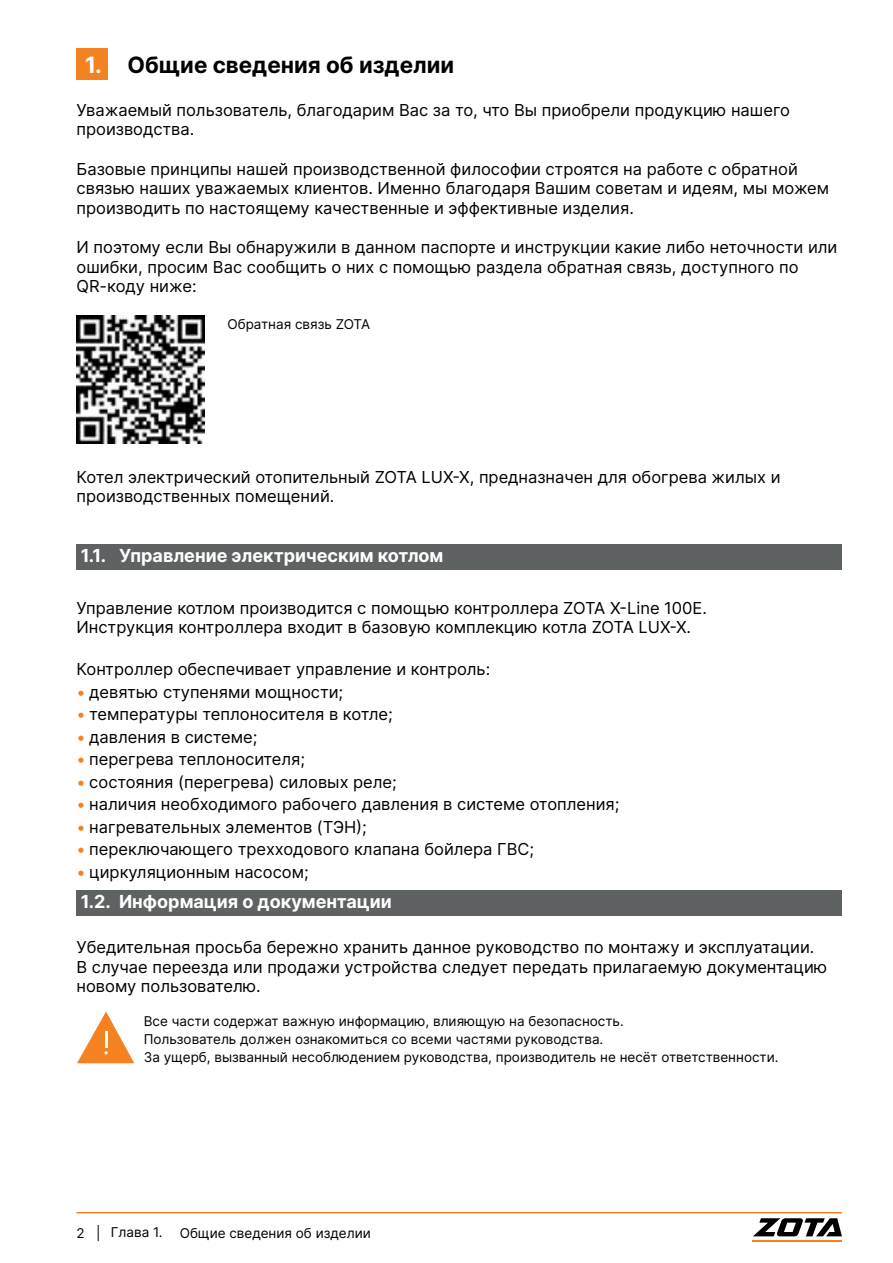
<style>
.page{position:relative;width:893px;height:1263px;background:#fff}
.page>*{position:absolute;margin:0;border:0;box-sizing:border-box;transform-origin:0 0}
.t1{font:700 22.5px "Inter";color:#000}
.t2{font:700 18px "Inter";color:#fff}
.t3{font:16.5px/19.5px "Inter";color:#000}
.t4{font:13.5px/18px "Inter";color:#000}
.s1{color:#fff}
.s2{color:#f58220}
</style>
<div class="page">
<hr style="left:77px;top:1212px;width:765px;height:1px;background:#f58220">
<svg style="left:753px;top:1218px;width:89px;height:18px"></svg>
<hr style="left:753px;top:1240px;width:89px;height:1px;background:#f58220">
<div style="left:77px;top:48px;width:31px;height:32px;background:#f58220"></div>
<img style="left:77px;top:316px;width:127px;height:127px">
<svg style="left:77px;top:1011px;width:57px;height:52px"></svg>
<div style="left:77px;top:544px;width:765px;height:26px;background:#5f6262"></div>
<div style="left:77px;top:890px;width:765px;height:26px;background:#5f6262"></div>
<h1 class="t1" style="left:85px;top:48px;width:371px"><span class="s1">1.</span> Общие сведения об изделии</h1>
<p class="t3" style="left:77px;top:100px;width:715px">Уважаемый пользователь, благодарим Вас за то, что Вы приобрели продукцию нашего производства.</p>
<p class="t3" style="left:77px;top:159px;width:754px">Базовые принципы нашей производственной философии строятся на работе с обратной связью наших уважаемых клиентов. Именно благодаря Вашим советам и идеям, мы можем производить по настоящему качественные и эффективные изделия.</p>
<p class="t3" style="left:77px;top:237px;width:762px">И поэтому если Вы обнаружили в данном паспорте и инструкции какие либо неточности или ошибки, просим Вас сообщить о них с помощью раздела обратная связь, доступного по<br>QR-коду ниже:</p>
<p class="t4" style="left:227px;top:314px;width:144px">Обратная связь ZOTA</p>
<p class="t3" style="left:77px;top:466px;width:706px">Котел электрический отопительный ZOTA LUX-X, предназначен для обогрева жилых и производственных помещений.</p>
<p class="t2" style="left:81px;top:542px;width:364px">1.1. Управление электрическим котлом</p>
<p class="t3" style="left:77px;top:598px;width:632px">Управление котлом производится с помощью контроллера ZOTA X-Line 100E.<br>Инструкция контроллера входит в базовую комплекцию котла ZOTA LUX-X.</p>
<p class="t3" style="left:77px;top:659px;width:415px">Контроллер обеспечивает управление и контроль:</p>
<p class="t3" style="left:77px;top:682px;width:268px"><span class="s2">•</span> девятью ступенями мощности;</p>
<p class="t3" style="left:77px;top:704px;width:318px"><span class="s2">•</span> температуры теплоносителя в котле;</p>
<p class="t3" style="left:77px;top:727px;width:182px"><span class="s2">•</span> давления в системе;</p>
<p class="t3" style="left:77px;top:749px;width:230px"><span class="s2">•</span> перегрева теплоносителя;</p>
<p class="t3" style="left:77px;top:772px;width:322px"><span class="s2">•</span> состояния (перегрева) силовых реле;</p>
<p class="t3" style="left:77px;top:794px;width:544px"><span class="s2">•</span> наличия необходимого рабочего давления в системе отопления;</p>
<p class="t3" style="left:77px;top:817px;width:292px"><span class="s2">•</span> нагревательных элементов (ТЭН);</p>
<p class="t3" style="left:77px;top:839px;width:459px"><span class="s2">•</span> переключающего трехходового клапана бойлера ГВС;</p>
<p class="t3" style="left:77px;top:862px;width:234px"><span class="s2">•</span> циркуляционным насосом;</p>
<p class="t2" style="left:81px;top:888px;width:312px">1.2. Информация о документации</p>
<p class="t3" style="left:77px;top:937px;width:752px">Убедительная просьба бережно хранить данное руководство по монтажу и эксплуатации.<br>В случае переезда или продажи устройства следует передать прилагаемую документацию новому пользователю.</p>
<p class="t4" style="left:144px;top:1012px;width:636px">Все части содержат важную информацию, влияющую на безопасность.<br>Пользователь должен ознакомиться со всеми частями руководства.<br>За ущерб, вызванный несоблюдением руководства, производитель не несёт ответственности.</p>
<p class="t4" style="left:77px;top:1223px;width:25px">2 |</p>
<p class="t4" style="left:180px;top:1223px;width:193px">Общие сведения об изделии</p>
<p class="t4" style="left:111px;top:1223px;width:53px">Глава 1.</p>
</div>
